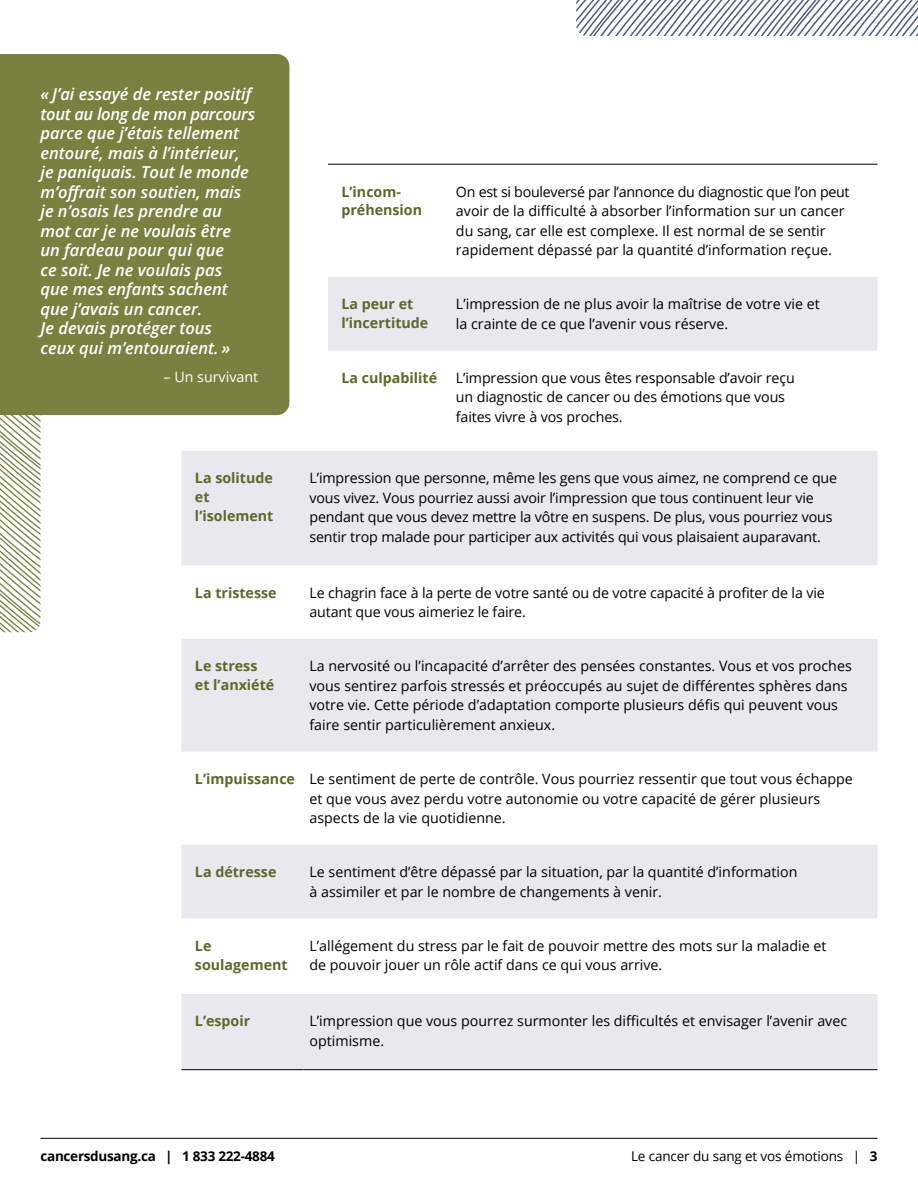
<style>
.page{position:relative;width:918px;height:1188px;background:#fff}
.page>*{position:absolute;margin:0;border:0;box-sizing:border-box;transform-origin:0 0}
.t1{font:italic 600 16.5px/19.5px "Open Sans";color:#fff}
.t2{font:14.25px/19.5px "Open Sans";color:#000}
.t3{font:700 14.25px/18.8px "Open Sans";color:#5f672b}
.t4{font:14.25px "Open Sans";color:#fff}
.t5{font:700 13.5px "Open Sans";letter-spacing:-.02em;color:#000}
.t6{font:13.5px "Open Sans";letter-spacing:-.01em;color:#000}
.s1{font-weight:700;color:#5f672b}
.s2{font-weight:700}
</style>
<div class="page">
<hr style="left:40px;top:1138px;width:838px;height:1px;background:#000">
<svg style="left:0;top:415px;width:40px;height:217px"></svg>
<svg style="left:181px;top:451px;width:697px;height:618px;fill:#e8e8ee"></svg>
<hr style="left:181px;top:1069px;width:122px;height:1px;background:#000">
<hr style="left:303px;top:1069px;width:575px;height:1px;background:#000">
<div style="left:0;top:54px;width:289px;height:361px;background:#798140"></div>
<div style="left:328px;top:277px;width:550px;height:73px;background:#e8e8ee"></div>
<hr style="left:328px;top:164px;width:122px;height:1px;background:#000">
<hr style="left:450px;top:164px;width:428px;height:1px;background:#000">
<svg style="left:576px;top:0;width:342px;height:36px"></svg>
<p class="t1" style="left:40px;top:84px;width:216px">« J’ai essayé de rester positif tout au long de mon parcours parce que j’étais tellement entouré, mais à l’intérieur, je paniquais. Tout le monde m’offrait son soutien, mais je n’osais les prendre au mot car je ne voulais être<br>un fardeau pour qui que<br>ce soit. Je ne voulais pas<br>que mes enfants sachent que j’avais un cancer.<br>Je devais protéger tous<br>ceux qui m’entouraient. »</p>
<p class="t4" style="left:164px;top:367px;width:96px">– Un survivant</p>
<p class="t3" style="left:341px;top:182px;width:82px">L’incom&shy;préhension</p>
<p class="t2" style="left:456px;top:181px;width:395px">On est si bouleversé par l’annonce du diagnostic que l’on peut avoir de la difficulté à absorber l’information sur un cancer du sang, car elle est complexe. Il est normal de se sentir rapidement dépassé par la quantité d’information reçue.</p>
<p class="t3" style="left:341px;top:294px;width:88px">La peur et l’incertitude</p>
<p class="t2" style="left:456px;top:294px;width:365px">L’impression de ne plus avoir la maîtrise de votre vie et la crainte de ce que l’avenir vous réserve.</p>
<p class="t3" style="left:341px;top:368px;width:97px">La culpabilité</p>
<p class="t2" style="left:456px;top:368px;width:340px">L’impression que vous êtes responsable d’avoir reçu un diagnostic de cancer ou des émotions que vous faites vivre à vos proches.</p>
<p class="t3" style="left:195px;top:468px;width:80px">La solitude et l’isolement</p>
<p class="t2" style="left:309px;top:468px;width:529px">L’impression que personne, même les gens que vous aimez, ne comprend ce que vous vivez. Vous pourriez aussi avoir l’impression que tous continuent leur vie pendant que vous devez mettre la vôtre en suspens. De plus, vous pourriez vous sentir trop malade pour participer aux activités qui vous plaisaient auparavant.</p>
<p class="t3" style="left:195px;top:583px;width:83px">La tristesse</p>
<p class="t2" style="left:309px;top:583px;width:517px">Le chagrin face à la perte de votre santé ou de votre capacité à profiter de la vie autant que vous aimeriez le faire.</p>
<p class="t3" style="left:195px;top:657px;width:81px">Le stress et l’anxiété</p>
<p class="t2" style="left:309px;top:656px;width:544px">La nervosité ou l’incapacité d’arrêter des pensées constantes. Vous et vos proches vous sentirez parfois stressés et préoccupés au sujet de différentes sphères dans votre vie. Cette période d’adaptation comporte plusieurs défis qui peuvent vous faire sentir particulièrement anxieux.</p>
<p class="t2" style="left:309px;top:769px;width:545px;text-indent:-114px"><span class="s1">L’impuissance</span> Le sentiment de perte de contrôle. Vous pourriez ressentir que tout vous échappe et que vous avez perdu votre autonomie ou votre capacité de gérer plusieurs aspects de la vie quotidienne.</p>
<p class="t3" style="left:195px;top:862px;width:83px">La détresse</p>
<p class="t2" style="left:309px;top:862px;width:489px">Le sentiment d’être dépassé par la situation, par la quantité d’information à assimiler et par le nombre de changements à venir.</p>
<p class="t3" style="left:195px;top:936px;width:94px">Le soulagement</p>
<p class="t2" style="left:309px;top:936px;width:519px">L’allégement du stress par le fait de pouvoir mettre des mots sur la maladie et de pouvoir jouer un rôle actif dans ce qui vous arrive.</p>
<p class="t3" style="left:195px;top:1012px;width:57px">L’espoir</p>
<p class="t2" style="left:309px;top:1011px;width:539px">L’impression que vous pourrez surmonter les difficultés et envisager l’avenir avec optimisme.</p>
<p class="t5" style="left:40px;top:1147px;width:236px">cancersdusang.ca | 1 833 222-4884</p>
<p class="t6" style="left:631px;top:1147px;width:248px">Le cancer du sang et vos émotions | <span class="s2">3</span></p>
</div>
